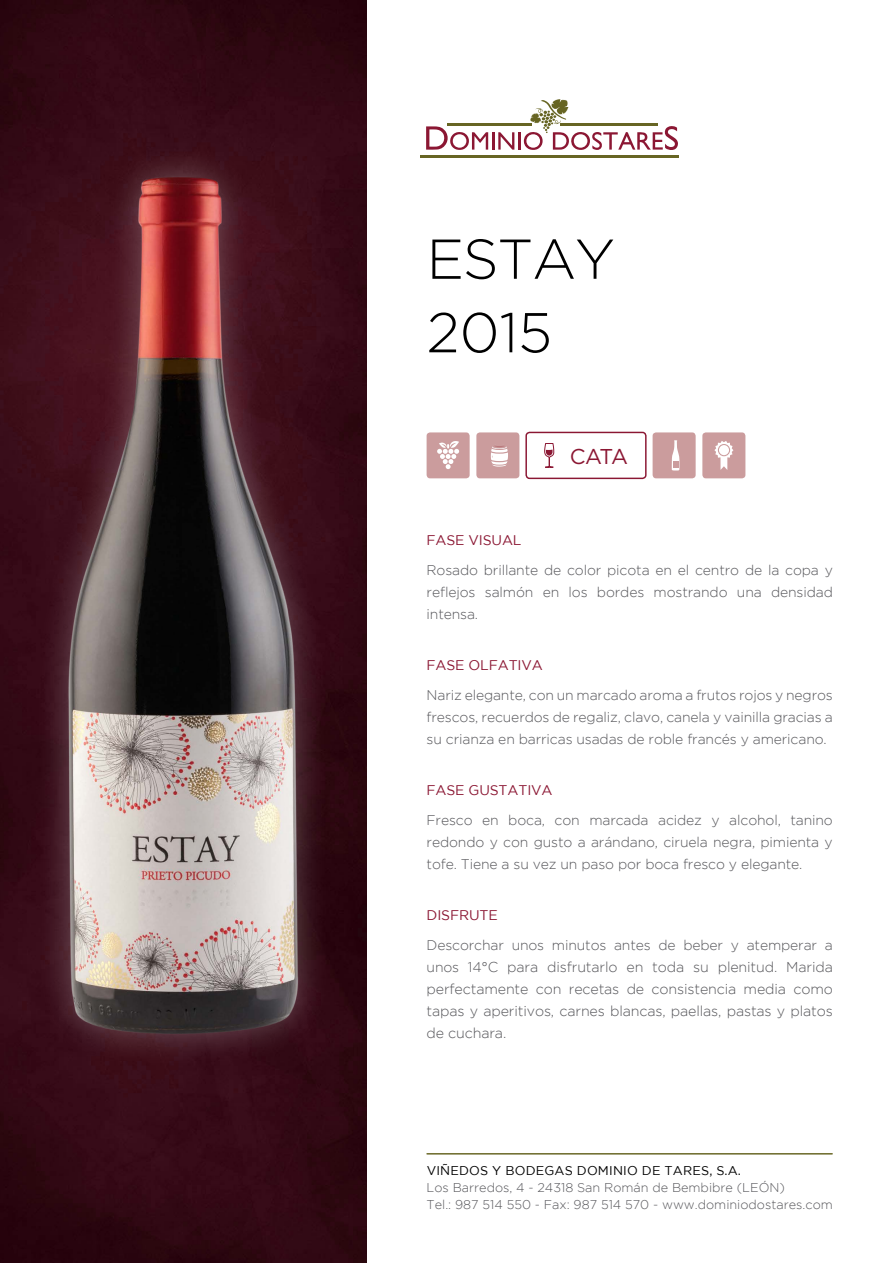
<style>
.page{position:relative;width:893px;height:1263px;background:#fff}
.page>*{position:absolute;margin:0;border:0;box-sizing:border-box;transform-origin:0 0}
.t1{font:300 56.1px/73.5px "Gotham";letter-spacing:-.025em;color:#000}
.t2{font:21.45px "Gotham";color:#8b1733}
.t3{font:300 14.25px/22px "Gotham";letter-spacing:-.01em;color:#56565a;text-align:justify}
.t4{font:300 13.95px/22px "Gotham";letter-spacing:-.01em;color:#56565a;text-align:justify}
.t5{font:13.95px "Gotham";letter-spacing:-.01em;color:#8b1733}
.t6{font:300 12.75px/17px "Gotham";color:#56565a}
.t7{font:12.75px "Gotham";letter-spacing:.015em;color:#000}
.s1{font-size:13.95px}
</style>
<div class="page">
<div style="left:702px;top:432px;width:43px;height:46px;background:#cb9c9d;border-radius:3px"></div>
<div style="left:653px;top:432px;width:43px;height:46px;background:#cb9c9d;border-radius:3px"></div>
<div style="left:525px;top:432px;width:122px;height:47px;border:1px solid #8b1733;border-radius:3px"></div>
<div style="left:427px;top:432px;width:43px;height:46px;background:#cb9c9d;border-radius:3px"></div>
<svg style="left:437px;top:441px;width:22px;height:28px"></svg>
<svg style="left:544px;top:443px;width:11px;height:25px"></svg>
<svg style="left:672px;top:440px;width:7px;height:30px"></svg>
<svg style="left:714px;top:441px;width:19px;height:29px"></svg>
<div style="left:718px;top:444px;width:12px;height:12px;border:1px solid #cb9c9d;border-radius:50%"></div>
<hr style="left:427px;top:1153px;width:405px;height:1px;background:#676523">
<div style="left:476px;top:432px;width:43px;height:46px;background:#cb9c9d;border-radius:3px"></div>
<svg style="left:490px;top:446px;width:18px;height:21px"></svg>
<svg style="left:426px;top:126px;width:88px;height:24px"></svg>
<hr style="left:518px;top:132px;width:3px;height:18px;background:#8b1733">
<svg style="left:524px;top:99px;width:154px;height:51px"></svg>
<hr style="left:447px;top:124px;width:85px;height:2px;background:#676523">
<hr style="left:560px;top:124px;width:98px;height:2px;background:#676523">
<hr style="left:420px;top:155px;width:259px;height:2px;background:#676523">
<img style="left:0;top:0;width:366px;height:1263px">
<div style="left:34px;top:142px;width:298px;height:926px;background:#fff;opacity:.3"></div>
<img style="left:43px;top:167px;width:267px;height:879px">
<h1 class="t1" style="left:427px;top:221px;width:190px">ESTAY<br>2015</h1>
<h2 class="t2" style="left:570px;top:445px;width:60px">CATA</h2>
<p class="t5" style="left:427px;top:533px;width:97px">FASE VISUAL</p>
<p class="t4" style="left:427px;top:559px;width:408px">Rosado brillante de color picota en el centro de la copa y reflejos salmón en los bordes mostrando una densidad intensa.</p>
<p class="t5" style="left:427px;top:658px;width:118px">FASE OLFATIVA</p>
<p class="t4" style="left:427px;top:684px;width:408px">Nariz elegante, con un marcado aroma a frutos rojos y negros frescos, recuerdos de regaliz, clavo, canela y vainilla gracias a su crianza en barricas usadas de roble francés y americano.</p>
<p class="t5" style="left:427px;top:783px;width:128px">FASE GUSTATIVA</p>
<p class="t4" style="left:427px;top:809px;width:408px">Fresco en boca, con marcada acidez y alcohol, tanino redondo y con gusto a arándano, ciruela negra, pimienta y tofe. Tiene a su vez un paso por boca fresco y elegante.</p>
<p class="t5" style="left:427px;top:908px;width:73px">DISFRUTE</p>
<p class="t4" style="left:427px;top:934px;width:408px">Descorchar unos minutos antes de beber y atemperar a</p>
<p class="t3" style="left:427px;top:955px;width:408px"><span class="s1">unos 14</span>°C para disfrutarlo en toda su plenitud. Marida perfectamente con recetas de consistencia media como tapas y aperitivos, carnes blancas, paellas, pastas y platos de cuchara.</p>
<p class="t7" style="left:427px;top:1163px;width:316px">VIÑEDOS Y BODEGAS DOMINIO DE TARES, S.A.</p>
<p class="t6" style="left:427px;top:1179px;width:408px">Los Barredos, 4 - 24318 San Román de Bembibre (LEÓN)<br>Tel.: 987 514 550 - Fax: 987 514 570 - www.dominiodostares.com</p>
</div>
